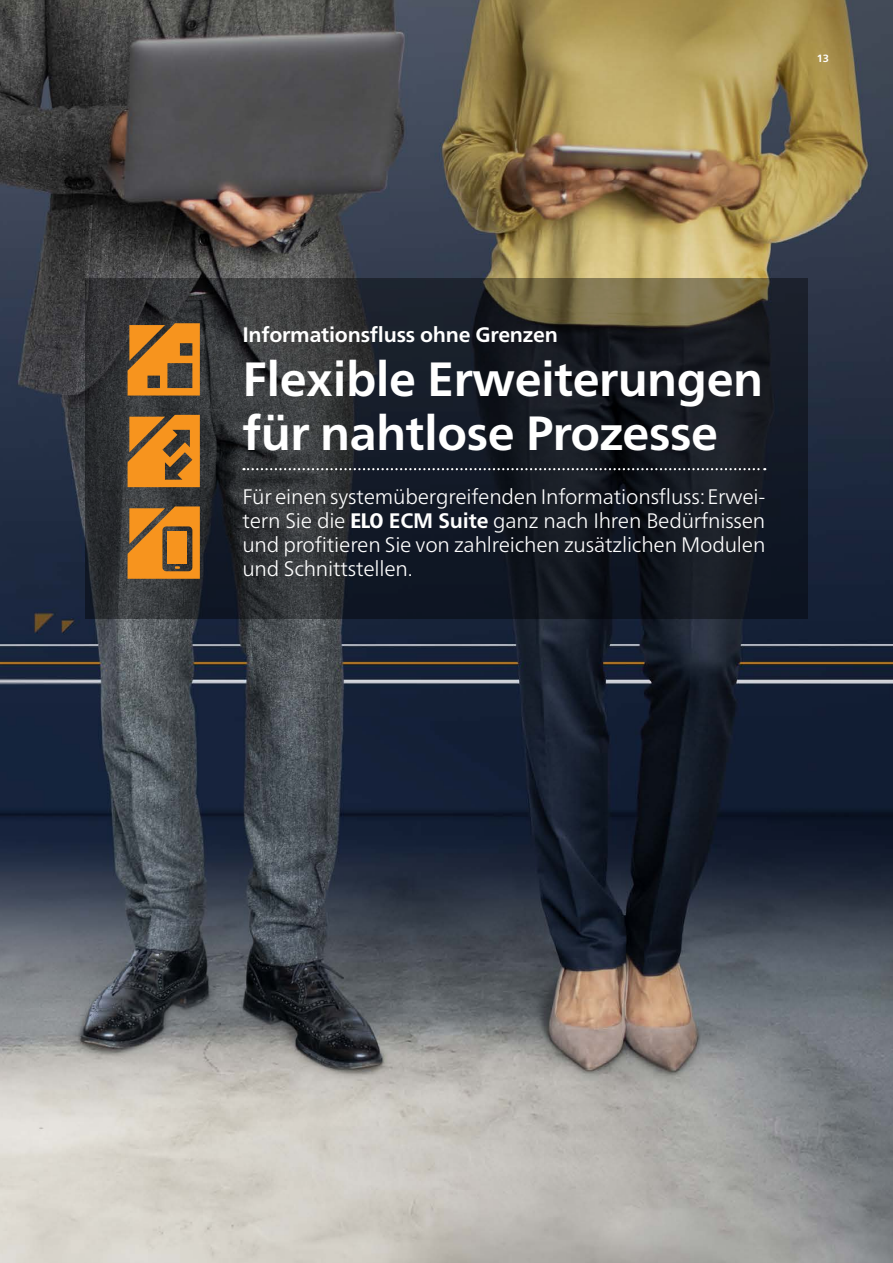
<style>
.page{position:relative;width:893px;height:1263px;background:#fff}
.page>*{position:absolute;margin:0;border:0;box-sizing:border-box;transform-origin:0 0}
.Trennerseite_HL_32_3{font:700 48px/54px "Frutiger Neue LTW1 G";letter-spacing:-.01em;color:#fff}
.Trennerseite_Intro_1{font:300 21px/24px "Frutiger Neue LTW1 G";letter-spacing:-.01em;color:#fff;text-align:justify}
.Trennerseite_OL_14_1{font:700 21px "Frutiger Neue LTW1 G";letter-spacing:-.01em;color:#fff}
.t1{font:700 10.5px "Frutiger Neue LTW1 G";color:#fff}
.s1{font-weight:800;font-stretch:condensed}
.s2{font-weight:700}
</style>
<div class="page">
<img style="left:0;top:0;width:893px;height:1263px">
<svg style="left:85px;top:279px;width:723px;height:340px;background:#23262b"></svg>
<svg style="left:128px;top:506px;width:72px;height:73px;background:#cc8025"></svg>
<svg style="left:128px;top:323px;width:72px;height:72px;background:#c27b26"></svg>
<svg style="left:128px;top:415px;width:72px;height:72px;background:#c97e24"></svg>
<svg style="left:243px;top:468px;width:522px;height:2px"></svg>
<p class="t1" style="left:817px;top:52px;width:14px">13</p>
<p class="Trennerseite_OL_14_1" style="left:242px;top:322px;width:317px">Informationsfluss ohne Grenzen</p>
<p class="Trennerseite_HL_32_3" style="left:242px;top:352px;width:522px">Flexible Erweiterungen für nahtlose Prozesse</p>
<p class="Trennerseite_Intro_1" style="left:242px;top:484px;width:525px">Für einen systemübergreifenden Informationsfluss: Erwei&shy;tern Sie die <span class="s1">ELO</span> <span class="s2">ECM Suite</span> ganz nach Ihren Bedürfnissen und profitieren Sie von zahlreichen zusätzlichen Modulen und Schnittstellen.</p>
</div>
